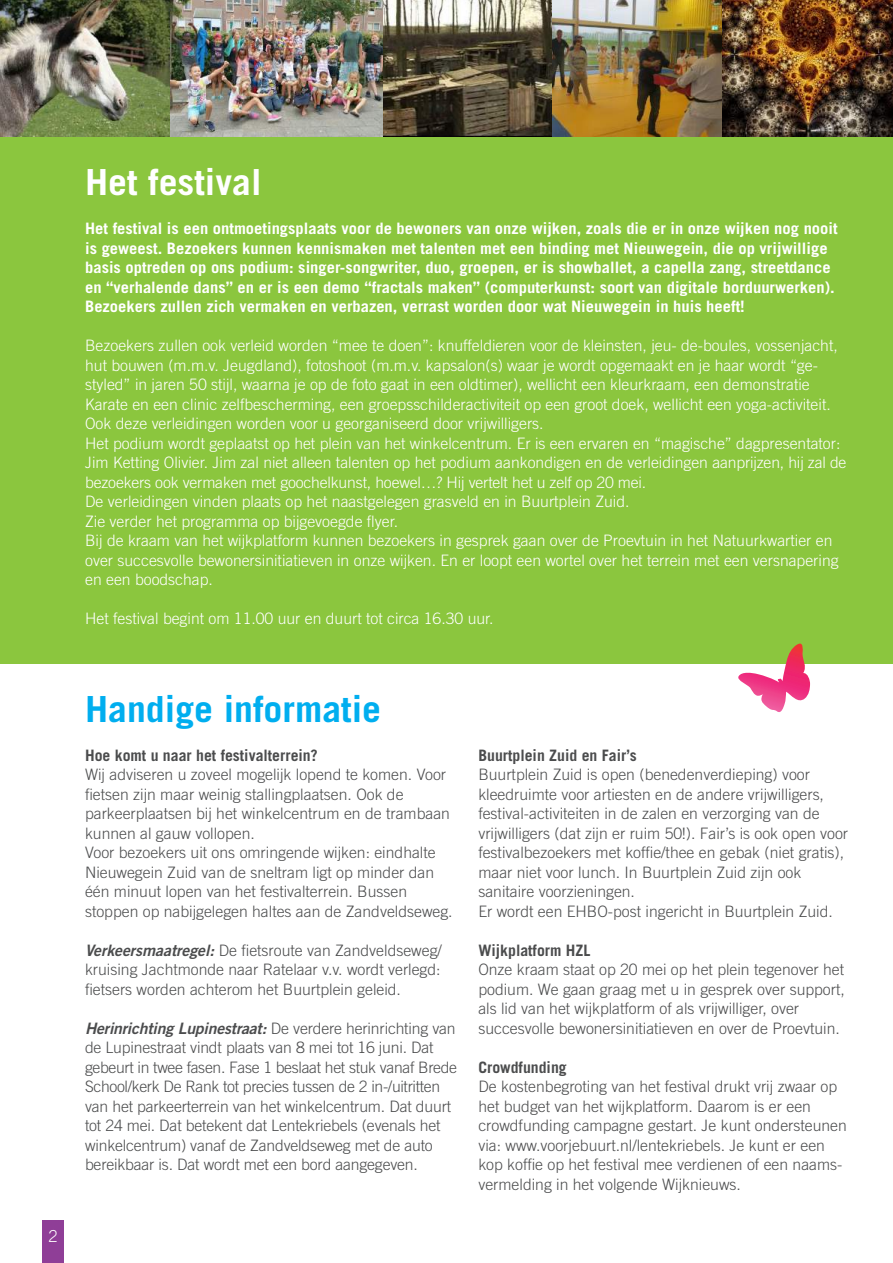
<style>
.page{position:relative;width:893px;height:1263px;background:#fff}
.page>*{position:absolute;margin:0;border:0;box-sizing:border-box;transform-origin:0 0}
.t1{font:700 36px "Trade Gothic";color:#00aeef;scale:1.05 1}
.t2{font:700 36px "Trade Gothic";color:#fff;scale:1.05 1}
.t3{font:300 16.5px "Trade Gothic";color:#fff}
.t4{font:300 15.75px/19.5px "Trade Gothic";color:#4b4c4d}
.t5{font:300 15.75px/19.5px "Trade Gothic";color:#fff}
.t6{font:700 15.75px/19.5px "Trade Gothic";color:#fff;scale:1.05 1}
.t7{font:700 15.75px "Trade Gothic";color:#4b4c4d}
.t8{font:italic 15.75px "Trade Gothic Bold Two";letter-spacing:-.01em;color:#4b4c4d}
.s1{font-family:"Trade Gothic Bold Two";font-weight:400;font-style:italic}
.s2{font-family:"Trade Gothic";font-weight:300;font-style:normal}
</style>
<div class="page">
<div style="left:0;top:0;width:893px;height:663px;background:#8bc63e"></div>
<img style="left:0;top:0;width:170px;height:136px">
<svg style="left:383px;top:0;width:170px;height:136px;background:#665e4d"></svg>
<img style="left:170px;top:0;width:213px;height:136px">
<img style="left:553px;top:0;width:170px;height:136px">
<img style="left:723px;top:0;width:170px;height:136px">
<div style="left:43px;top:1220px;width:21px;height:43px;background:#8f3e97"></div>
<svg style="left:736px;top:644px;width:74px;height:68px"></svg>
<p class="t3" style="left:49px;top:1226px;width:11px">2</p>
<h1 class="t2" style="left:85px;top:160px;width:170px">Het festival</h1>
<p class="t6" style="left:85px;top:218px;width:718px">Het festival is een ontmoetingsplaats voor de bewoners van onze wijken, zoals die er in onze wijken nog nooit is geweest. Bezoekers kunnen kennismaken met talenten met een binding met Nieuwegein, die op vrijwillige basis optreden op ons podium: singer-songwriter, duo, groepen, er is showballet, a capella zang, streetdance en “verhalende dans” en er is een demo “fractals maken” (computerkunst: soort van digitale borduurwerken).<br>Bezoekers zullen zich vermaken en verbazen, verrast worden door wat Nieuwegein in huis heeft!</p>
<p class="t5" style="left:85px;top:335px;width:763px">Bezoekers zullen ook verleid worden “mee te doen”: knuffeldieren voor de kleinsten, jeu- de-boules, vossenjacht, hut bouwen (m.m.v. Jeugdland), fotoshoot (m.m.v. kapsalon(s) waar je wordt opgemaakt en je haar wordt “ge&shy;styled” in jaren 50 stijl, waarna je op de foto gaat in een oldtimer), wellicht een kleurkraam, een demonstratie Karate en een clinic zelfbescherming, een groepsschilderactiviteit op een groot doek, wellicht een yoga-activiteit.<br>Ook deze verleidingen worden voor u georganiseerd door vrijwilligers.<br>Het podium wordt geplaatst op het plein van het winkelcentrum. Er is een ervaren en “magische” dagpresentator:<br>Jim Ketting Olivier. Jim zal niet alleen talenten op het podium aankondigen en de verleidingen aanprijzen, hij zal de bezoekers ook vermaken met goochelkunst, hoewel…? Hij vertelt het u zelf op 20 mei.<br>De verleidingen vinden plaats op het naastgelegen grasveld en in Buurtplein Zuid.<br>Zie verder het programma op bijgevoegde flyer.<br>Bij de kraam van het wijkplatform kunnen bezoekers in gesprek gaan over de Proevtuin in het Natuurkwartier en over succesvolle bewonersinitiatieven in onze wijken. En er loopt een wortel over het terrein met een versnapering en een boodschap.</p>
<p class="t5" style="left:85px;top:608px;width:410px">Het festival begint om 11.00 uur en duurt tot circa 16.30 uur.</p>
<h1 class="t1" style="left:85px;top:687px;width:284px">Handige informatie</h1>
<p class="t7" style="left:85px;top:745px;width:234px">Hoe komt u naar het festivalterrein?</p>
<p class="t4" style="left:85px;top:764px;width:369px">Wij adviseren u zoveel mogelijk lopend te komen. Voor fietsen zijn maar weinig stallingplaatsen. Ook de parkeerplaatsen bij het winkelcentrum en de trambaan kunnen al gauw vollopen.<br>Voor bezoekers uit ons omringende wijken: eindhalte Nieuwegein Zuid van de sneltram ligt op minder dan één minuut lopen van het festivalterrein. Bussen stoppen op nabijgelegen haltes aan de Zandveldseweg.</p>
<p class="t4" style="left:85px;top:940px;width:358px;text-align:justify"><span class="s1">Verkeersmaatregel:</span> De fietsroute van Zandveldseweg/ kruising Jachtmonde naar Ratelaar v.v. wordt verlegd: fietsers worden achterom het Buurtplein geleid.</p>
<p class="t8" style="left:85px;top:1018px;width:372px">Herinrichting Lupinestraat: <span class="s2">De verdere herinrichting van</span></p>
<p class="t4" style="left:85px;top:1037px;width:374px">de Lupinestraat vindt plaats van 8 mei tot 16 juni. Dat gebeurt in twee fasen. Fase 1 beslaat het stuk vanaf Brede School/kerk De Rank tot precies tussen de 2 in-/uitritten van het parkeerterrein van het winkelcentrum. Dat duurt tot 24 mei. Dat betekent dat Lentekriebels (evenals het winkelcentrum) vanaf de Zandveldseweg met de auto bereikbaar is. Dat wordt met een bord aangegeven.</p>
<p class="t7" style="left:478px;top:745px;width:160px">Buurtplein Zuid en Fair’s</p>
<p class="t4" style="left:478px;top:764px;width:371px">Buurtplein Zuid is open (benedenverdieping) voor kleedruimte voor artiesten en de andere vrijwilligers, festival-activiteiten in de zalen en verzorging van de vrijwilligers (dat zijn er ruim 50!). Fair’s is ook open voor festivalbezoekers met koffie/thee en gebak (niet gratis), maar niet voor lunch. In Buurtplein Zuid zijn ook sanitaire voorzieningen.<br>Er wordt een EHBO-post ingericht in Buurtplein Zuid.</p>
<p class="t7" style="left:478px;top:940px;width:113px">Wijkplatform HZL</p>
<p class="t4" style="left:478px;top:959px;width:368px">Onze kraam staat op 20 mei op het plein tegenover het podium. We gaan graag met u in gesprek over support, als lid van het wijkplatform of als vrijwilliger, over succesvolle bewonersinitiatieven en over de Proevtuin.</p>
<p class="t7" style="left:478px;top:1057px;width:90px">Crowdfunding</p>
<p class="t4" style="left:478px;top:1076px;width:370px">De kostenbegroting van het festival drukt vrij zwaar op het budget van het wijkplatform. Daarom is er een crowdfunding campagne gestart. Je kunt ondersteunen via: www.voorjebuurt.nl/lentekriebels. Je kunt er een kop koffie op het festival mee verdienen of een naams&shy;vermelding in het volgende Wijknieuws.</p>
</div>
